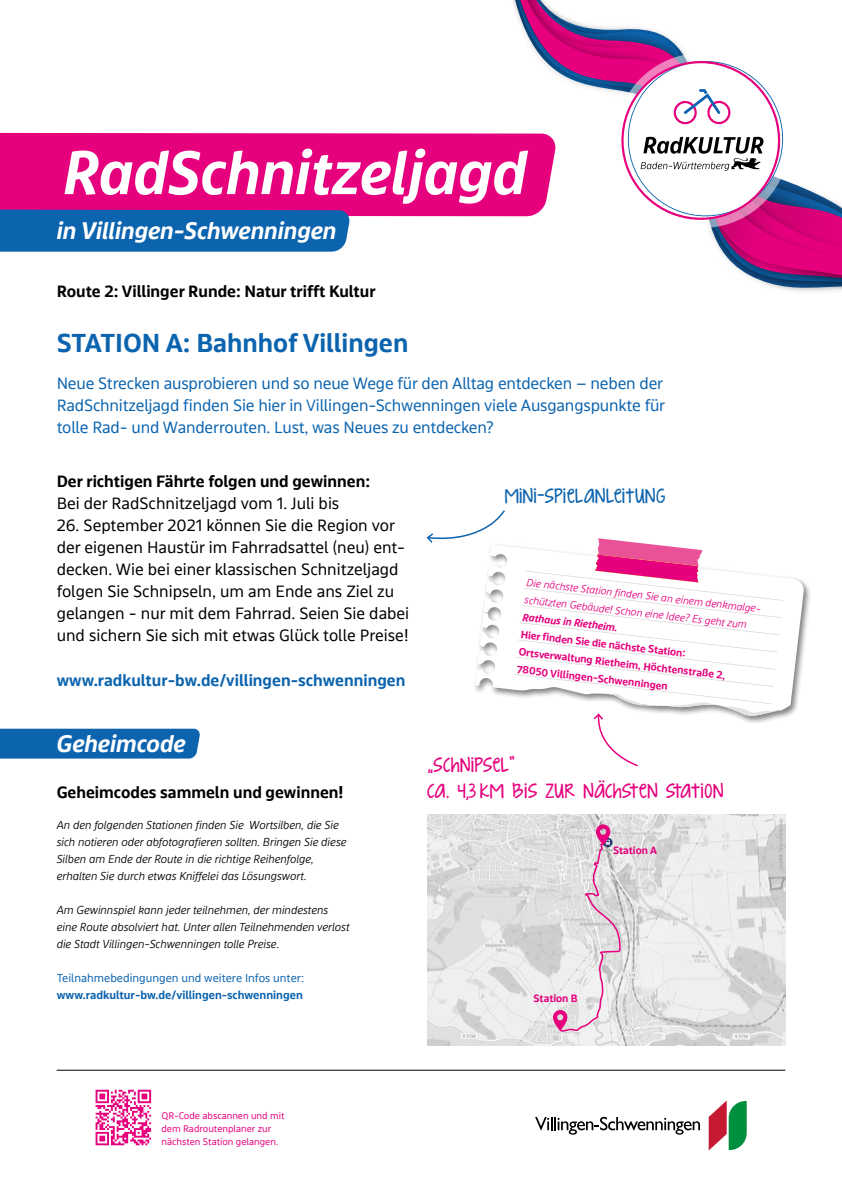
<style>
.page{position:relative;width:842px;height:1191px;background:#fff}
.page>*{position:absolute;margin:0;border:0;box-sizing:border-box;transform-origin:0 0}
.t1{font:italic 700 63.6px "bwegt Display";color:#fff}
.t2{font:27px/26px "KG Strawberry Limeade";color:#e6007d}
.t3{font:700 27px "bwegt Text";color:#0c64af}
.t4{font:27px "KG Strawberry Limeade";color:#0c64af}
.t5{font:italic 700 24.9px "bwegt Display";color:#fff}
.t6{font:17px/22px "bwegt Text";color:#000}
.t7{font:17px/22px "bwegt Text";letter-spacing:-.01em;color:#0c64af}
.t8{font:700 17px "bwegt Text";color:#000}
.t9{font:700 17px "bwegt Text";color:#0c64af}
.t10{font:italic 300 12px/17px "bwegt Display";color:#000}
.t11{font:700 12px "bwegt Text";color:#0c64af}
.t12{font:12px "bwegt Text";color:#0c64af}
.t13{font:700 11px/17.5px "bwegt Text";color:#e6007d}
.t14{font:italic 300 11px/17.5px "bwegt Display";color:#e6007d}
.t15{font:italic 700 11px "bwegt Display";color:#e6007d}
.t16{font:10px/13px "bwegt Text";color:#e6007d}
.t17{font:5px "bwegt Text";color:#9d9d9c}
</style>
<div class="page">
<div style="left:472px;top:542px;width:339px;height:182px;background:#000;opacity:.5"></div>
<svg style="left:783px;top:544px;width:21px;height:176px"></svg>
<img style="left:427px;top:814px;width:358px;height:231px">
<svg style="left:426px;top:510px;width:357px;height:257px"></svg>
<svg style="left:553px;top:824px;width:69px;height:208px"></svg>
<img style="left:459px;top:216px;width:383px;height:76px">
<svg style="left:509px;top:0;width:333px;height:283px"></svg>
<svg style="left:612px;top:53px;width:178px;height:175px"></svg>
<svg style="left:709px;top:1100px;width:38px;height:50px"></svg>
<svg style="left:535px;top:1116px;width:165px;height:18px"></svg>
<hr style="left:57px;top:1070px;width:728px;height:1px;background:#000">
<div style="left:0;top:728px;width:200px;height:30px;background:#0c64af"></div>
<div style="left:0;top:133px;width:557px;height:83px;background:#e6007d"></div>
<div style="left:0;top:209px;width:350px;height:43px;background:#0c64af"></div>
<svg style="left:96px;top:1089px;width:55px;height:56px"></svg>
<h1 class="t1" style="left:63px;top:136px;width:465px">RadSchnitzeljagd</h1>
<h3 class="t5" style="left:57px;top:216px;width:281px">in Villingen-Schwenningen</h3>
<h3 class="t8" style="left:57px;top:281px;width:320px">Route 2: Villinger Runde: Natur trifft Kultur</h3>
<h2 class="t3" style="left:57px;top:327px;width:353px">STATION A: Bahnhof Villingen</h2>
<h3 class="t7" style="left:57px;top:373px;width:610px">Neue Strecken ausprobieren und so neue Wege für den Alltag entdecken – neben der<br>RadSchnitzeljagd finden Sie hier in Villingen-Schwenningen viele Ausgangspunkte für tolle Rad- und Wanderrouten. Lust, was Neues zu entdecken?</h3>
<h3 class="t8" style="left:57px;top:472px;width:315px">Der richtigen Fährte folgen und gewinnen:</h3>
<h3 class="t6" style="left:57px;top:493px;width:284px">Bei der RadSchnitzeljagd vom 1. Juli bis</h3>
<p class="t6" style="left:57px;top:515px;width:354px">26. September 2021 können Sie die Region vor der eigenen Haustür im Fahrradsattel (neu) ent&shy;decken. Wie bei einer klassischen Schnitzeljagd folgen Sie Schnipseln, um am Ende ans Ziel zu gelangen - nur mit dem Fahrrad. Seien Sie dabei und sichern Sie sich mit etwas Glück tolle Preise!</p>
<h3 class="t9" style="left:57px;top:670px;width:350px">www.radkultur-bw.de/villingen-schwenningen</h3>
<h3 class="t5" style="left:57px;top:729px;width:131px">Geheimcode</h3>
<h3 class="t8" style="left:57px;top:782px;width:288px">Geheimcodes sammeln und gewinnen!</h3>
<p class="t10" style="left:57px;top:816px;width:291px">An den folgenden Stationen finden Sie Wortsilben, die Sie sich notieren oder abfotografieren sollten. Bringen Sie diese Silben am Ende der Route in die richtige Reihenfolge, erhalten Sie durch etwas Kniffelei das Lösungswort.</p>
<p class="t10" style="left:57px;top:901px;width:294px">Am Gewinnspiel kann jeder teilnehmen, der mindestens eine Route absolviert hat. Unter allen Teilnehmenden verlost die Stadt Villingen-Schwenningen tolle Preise.</p>
<p class="t12" style="left:57px;top:971px;width:249px">Teilnahmebedingungen und weitere Infos unter:</p>
<p class="t11" style="left:57px;top:988px;width:248px">www.radkultur-bw.de/villingen-schwenningen</p>
<h2 class="t4" style="left:505px;top:473px;width:162px">mini-spielanleitung</h2>
<p class="t14" style="left:527px;top:574px;width:238px;rotate:6deg">Die nächste Station fi nden Sie an einem denkmalge&shy;schützten Gebäude! Schon eine Idee? Es geht zum</p>
<p class="t15" style="left:523px;top:611px;width:97px;rotate:6deg">Rathaus in Rietheim.</p>
<p class="t13" style="left:521px;top:626px;width:210px;rotate:6deg">Hier fi nden Sie die nächste Station:<br>Ortsverwaltung Rietheim, Höchtenstraße 2,<br>78050 Villingen-Schwenningen</p>
<h2 class="t2" style="left:427px;top:750px;width:298px">„schnipsel“<br>ca. 4,3km bis zur nächsten station</h2>
<p class="t13" style="left:613px;top:841px;width:46px">Station A</p>
<p class="t13" style="left:534px;top:990px;width:46px">Station B</p>
<p class="t17" style="left:778px;top:868px;width:52px;rotate:-90deg">Quelle: Openstreetmap</p>
<p class="t16" style="left:161px;top:1109px;width:125px">QR-Code abscannen und mit dem Radroutenplaner zur nächsten Station gelangen.</p>
</div>
